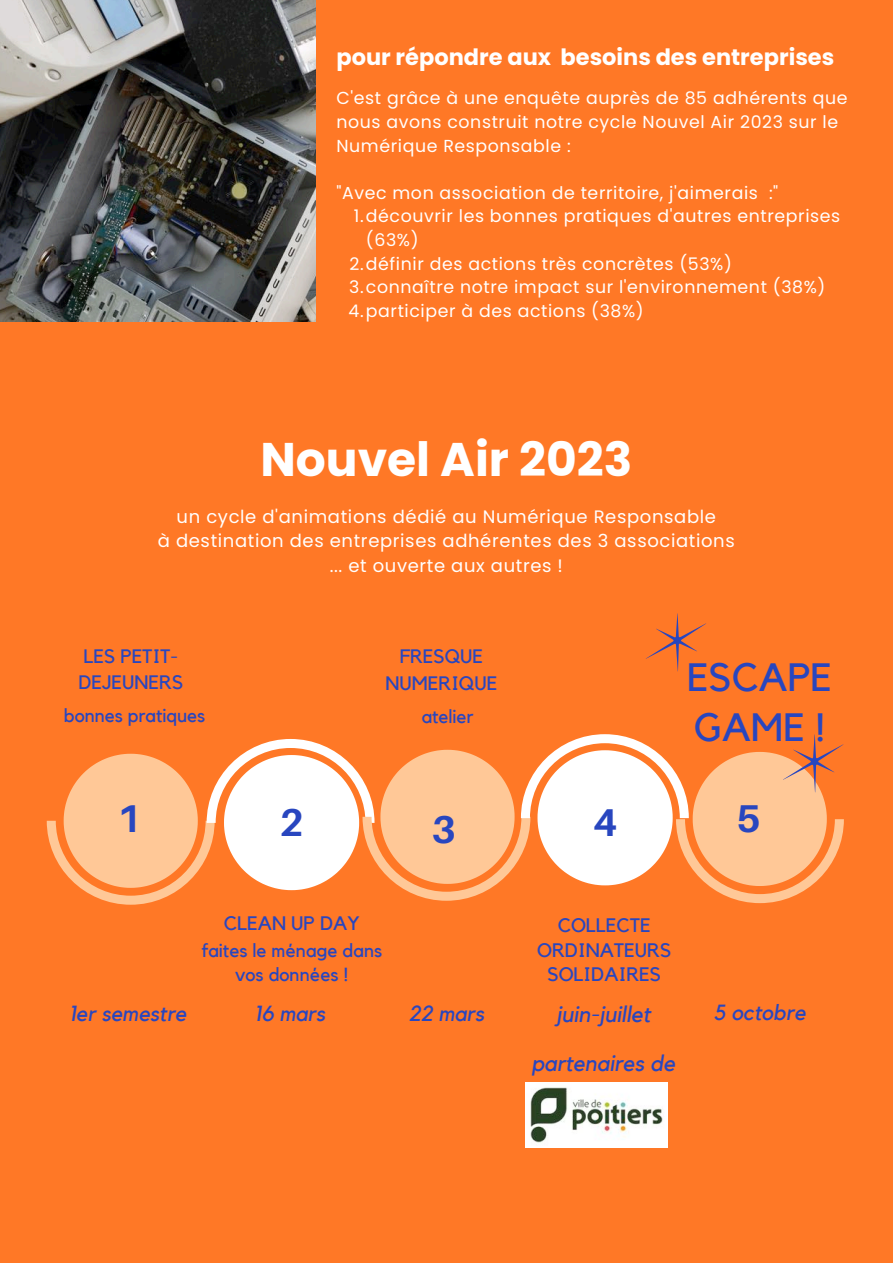
<style>
.page{position:relative;width:893px;height:1264px;background:#fff}
.page>*{position:absolute;margin:0;border:0;box-sizing:border-box;transform-origin:0 0}
.t1{font:700 47.1px "Poppins";color:#fff}
.t2{font:39.45px/50.1px "Kollektif";color:#2846bf}
.t3{font:700 38.7px "Aileron";color:#2846bf}
.t4{font:700 22.5px "Poppins";color:#fff}
.t5{font:italic 22.5px "Kollektif";color:#2846bf}
.t6{font:italic 21.9px "Kollektif";color:#2846bf}
.t7{font:italic 21.75px "Kollektif";color:#2846bf}
.t8{font:19.5px/24.6px "Kollektif";color:#2846bf;text-align:center}
.t9{font:19.35px/26.5px "Kollektif";color:#2846bf}
.t10{font:18.9px/23.5px "Kollektif";color:#2846bf;text-align:center}
.t11{font:18px/24.8px "Poppins";letter-spacing:.035em;color:#fff;text-align:center}
.t12{font:17.4px/23.5px "Poppins";letter-spacing:.035em;color:#fff}
</style>
<div class="page">
<div style="left:0;top:0;width:892px;height:1262px;background:#ff7826"></div>
<img style="left:525px;top:1082px;width:142px;height:65px">
<svg style="left:47px;top:734px;width:796px;height:170px"></svg>
<svg style="left:645px;top:613px;width:61px;height:58px"></svg>
<img style="left:0;top:0;width:315px;height:322px">
<p class="t4" style="left:336px;top:41px;width:499px">pour répondre aux besoins des entreprises</p>
<p class="t12" style="left:336px;top:86px;width:512px">C'est grâce à une enquête auprès de 85 adhérents que nous avons construit notre cycle Nouvel Air 2023 sur le<br>Numérique Responsable :</p>
<p class="t12" style="left:336px;top:181px;width:443px">"Avec mon association de territoire, j'aimerais :"</p>
<p class="t12" style="left:354px;top:205px;width:488px">1.découvrir les bonnes pratiques d'autres entreprises</p>
<p class="t12" style="left:366px;top:228px;width:54px">(63%)</p>
<p class="t12" style="left:349px;top:252px;width:384px">2.définir des actions très concrètes (53%)</p>
<p class="t12" style="left:349px;top:275px;width:477px">3.connaître notre impact sur l'environnement (38%)</p>
<p class="t12" style="left:348px;top:299px;width:297px">4.participer à des actions (38%)</p>
<h1 class="t1" style="left:260px;top:426px;width:373px">Nouvel Air 2023</h1>
<p class="t11" style="left:158px;top:504px;width:578px">un cycle d'animations dédié au Numérique Responsable<br>à destination des entreprises adhérentes des 3 associations ... et ouverte aux autres !</p>
<p class="t9" style="left:78px;top:643px;width:106px">LES PETIT-<br>DEJEUNERS</p>
<p class="t10" style="left:64px;top:704px;width:143px">bonnes pratiques</p>
<p class="t9" style="left:385px;top:644px;width:113px;text-align:center">FRESQUE<br>NUMERIQUE</p>
<p class="t10" style="left:421px;top:705px;width:53px">atelier</p>
<h3 class="t3" style="left:117px;top:794px;width:26px">1</h3>
<h3 class="t3" style="left:279px;top:798px;width:26px">2</h3>
<p class="t8" style="left:224px;top:912px;width:137px">CLEAN UP DAY</p>
<h3 class="t3" style="left:432px;top:805px;width:26px">3</h3>
<p class="t10" style="left:201px;top:939px;width:182px">faites le ménage dans vos données !</p>
<h2 class="t2" style="left:687px;top:653px;width:146px">ESCAPE<br>GAME !</h2>
<h3 class="t3" style="left:593px;top:798px;width:26px">4</h3>
<h3 class="t3" style="left:736px;top:794px;width:26px">5</h3>
<p class="t8" style="left:537px;top:913px;width:136px">COLLECTE<br>ORDINATEURS<br>SOLIDAIRES</p>
<p class="t7" style="left:409px;top:1002px;width:77px">22 mars</p>
<p class="t7" style="left:69px;top:1002px;width:118px">1er semestre</p>
<p class="t7" style="left:255px;top:1002px;width:72px">16 mars</p>
<p class="t5" style="left:556px;top:1003px;width:96px">juin-juillet</p>
<p class="t5" style="left:531px;top:1052px;width:145px">partenaires de</p>
<p class="t6" style="left:714px;top:1002px;width:93px">5 octobre</p>
</div>
